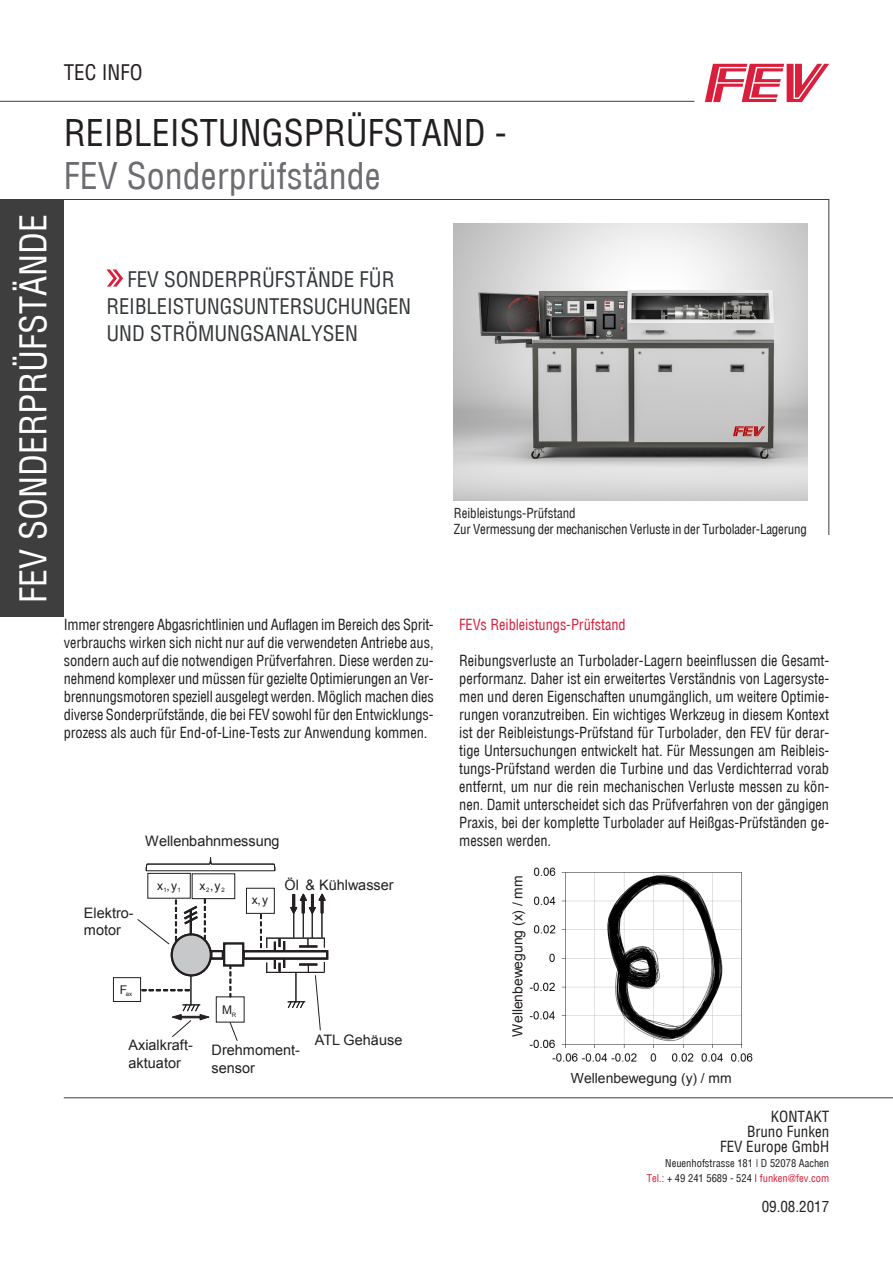
<style>
.page{position:relative;width:893px;height:1263px;background:#fff}
.page>*{position:absolute;margin:0;border:0;box-sizing:border-box;transform-origin:0 0}
.t1{font:36px "Helv Cond";color:#231f20}
.t2{font:36px "Helv Cond";color:#6c6d70}
.t3{font:36px "Helv Cond";color:#fff}
.Zitat{font:21px/27px "Helv Cond";color:#333739}
.t4{font:21px "Helv Cond";color:#231f20}
.arial_10{font:15px/18px "Helv Cond";letter-spacing:-.005em;color:#231f20;text-align:justify;scale:.96 1}
.arial_10-2{font:15px "Helv Cond";letter-spacing:-.005em;color:#231f20}
.arial_10-3{font:15px "Helv Cond";letter-spacing:-.005em;color:#da1f3d;scale:.96 1}
.t5{font:14.4px/17.4px "Arial";color:#231f20}
.t6{font:13.95px "Arial";color:#231f20}
.arial_10-4{font:13.5px "Helv Cond";letter-spacing:-.015em;color:#231f20;scale:.96 1}
.t7{font:12px "Arial";color:#231f20}
.arial_10-5{font:10.5px/15px "Helv Cond";color:#231f20;text-align:right}
.t8{font:6px "Arial";color:#231f20}
.s1{color:#da1f3d}
</style>
<div class="page">
<hr style="left:0;top:101px;width:694px;height:1px;background:#3e3e3f">
<hr style="left:64px;top:1097px;width:829px;height:1px;background:#3e3e3f">
<img style="left:454px;top:223px;width:353px;height:277px">
<svg style="left:705px;top:64px;width:124px;height:38px"></svg>
<svg style="left:106px;top:269px;width:17px;height:18px"></svg>
<hr style="left:0;top:199px;width:829px;height:1px;background:#3e3e3f">
<hr style="left:828px;top:199px;width:1px;height:336px;background:#3e3e3f">
<div style="left:0;top:199px;width:64px;height:418px;background:#3e3e3f"></div>
<div style="left:246px;top:888px;width:29px;height:26px;border:1px solid #231f20"></div>
<div style="left:242px;top:950px;width:86px;height:10px;border:2px solid #231f20"></div>
<svg style="left:230px;top:966px;width:1px;height:30px"></svg>
<div style="left:223px;top:942px;width:21px;height:24px;border:2px solid #231f20"></div>
<div style="left:172px;top:934px;width:39px;height:41px;background:#c7c8ca;border-radius:50%"></div>
<div style="left:171px;top:933px;width:41px;height:43px;border:2px solid #231f20;border-radius:50%"></div>
<hr style="left:266px;top:972px;width:58px;height:1px;background:#231f20">
<hr style="left:266px;top:938px;width:58px;height:1px;background:#231f20">
<svg style="left:274px;top:894px;width:51px;height:57px"></svg>
<svg style="left:260px;top:914px;width:7px;height:38px"></svg>
<div style="left:192px;top:873px;width:43px;height:26px;border:1px solid #231f20"></div>
<div style="left:210px;top:950px;width:14px;height:10px;border:2px solid #231f20"></div>
<div style="left:147px;top:873px;width:44px;height:25px;border:1px solid #231f20"></div>
<div style="left:113px;top:977px;width:28px;height:25px;border:1px solid #231f20"></div>
<svg style="left:146px;top:857px;width:129px;height:14px"></svg>
<svg style="left:137px;top:899px;width:68px;height:46px"></svg>
<svg style="left:274px;top:959px;width:51px;height:72px"></svg>
<svg style="left:142px;top:976px;width:67px;height:61px"></svg>
<svg style="left:229px;top:1021px;width:9px;height:20px"></svg>
<img style="left:529px;top:867px;width:224px;height:195px">
<p class="t3" style="left:11px;top:603px;width:391px;rotate:-90deg">FEV SONDERPRÜFSTÄNDE</p>
<p class="t4" style="left:64px;top:59px;width:80px">TEC INFO</p>
<p class="t1" style="left:64px;top:111px;width:445px">REIBLEISTUNGSPRÜFSTAND -</p>
<p class="t2" style="left:64px;top:154px;width:318px">FEV Sonderprüfstände</p>
<p class="Zitat" style="left:106px;top:265px;width:306px;text-indent:21px">FEV SONDERPRÜFSTÄNDE FÜR<br>REIBLEISTUNGSUNTERSUCHUNGEN<br>UND STRÖMUNGSANALYSEN</p>
<p class="arial_10-4" style="left:454px;top:504px;width:128px">Reibleistungs-Prüfstand</p>
<p class="arial_10-4" style="left:454px;top:521px;width:369px">Zur Vermessung der mechanischen Verluste in der Turbolader-Lagerung</p>
<p class="arial_10" style="left:64px;top:615px;width:387px">Immer strengere Abgasrichtlinien und Auflagen im Bereich des Sprit&shy;verbrauchs wirken sich nicht nur auf die verwendeten Antriebe aus, sondern auch auf die notwendigen Prüfverfahren. Diese werden zu&shy;nehmend komplexer und müssen für gezielte Optimierungen an Ver&shy;brennungsmotoren speziell ausgelegt werden. Möglich machen dies diverse Sonderprüfstände, die bei FEV sowohl für den Entwicklungs&shy;prozess als auch für End-of-Line-Tests zur Anwendung kommen.</p>
<p class="arial_10-3" style="left:459px;top:615px;width:175px">FEVs Reibleistungs-Prüfstand</p>
<p class="arial_10" style="left:459px;top:651px;width:387px">Reibungsverluste an Turbolader-Lagern beeinflussen die Gesamt&shy;performanz. Daher ist ein erweitertes Verständnis von Lagersyste&shy;men und deren Eigenschaften unumgänglich, um weitere Optimie&shy;rungen voranzutreiben. Ein wichtiges Werkzeug in diesem Kontext ist der Reibleistungs-Prüfstand für Turbolader, den FEV für derar&shy;tige Untersuchungen entwickelt hat. Für Messungen am Reibleis&shy;tungs-Prüfstand werden die Turbine und das Verdichterrad vorab entfernt, um nur die rein mechanischen Verluste messen zu kön&shy;nen. Damit unterscheidet sich das Prüfverfahren von der gängigen Praxis, bei der komplette Turbolader auf Heißgas-Prüfständen ge&shy;messen werden.</p>
<p class="t5" style="left:145px;top:832px;width:136px">Wellenbahnmessung</p>
<p class="t5" style="left:84px;top:904px;width:51px">Elektro&shy;motor</p>
<p class="t8" style="left:120px;top:990px;width:14px"><sup>F</sup>ax</p>
<p class="t7" style="left:157px;top:878px;width:14px">x ,</p>
<p class="t8" style="left:206px;top:886px;width:20px">2 <sup>y</sup>2</p>
<p class="t8" style="left:163px;top:886px;width:19px">1 <sup>y</sup>1</p>
<p class="t7" style="left:199px;top:878px;width:16px">x ,</p>
<p class="t5" style="left:285px;top:876px;width:111px">Öl &amp; Kühlwasser</p>
<p class="t7" style="left:252px;top:891px;width:18px">x,y</p>
<p class="t7" style="left:222px;top:1002px;width:16px">M<sub>R</sub></p>
<p class="t5" style="left:129px;top:1037px;width:66px">Axialkraft&shy;aktuator</p>
<p class="t5" style="left:315px;top:1032px;width:89px">ATL Gehäuse</p>
<p class="t5" style="left:212px;top:1041px;width:90px">Drehmoment&shy;sensor</p>
<p class="t6" style="left:508px;top:1036px;width:162px;rotate:-90deg">Wellenbewegung (x) / mm</p>
<p class="t6" style="left:571px;top:1069px;width:162px">Wellenbewegung (y) / mm</p>
<p class="arial_10-2" style="left:771px;top:1107px;width:60px">KONTAKT</p>
<p class="arial_10-2" style="left:747px;top:1122px;width:84px">Bruno Funken</p>
<p class="arial_10-2" style="left:720px;top:1137px;width:111px">FEV Europe GmbH</p>
<p class="arial_10-5" style="left:647px;top:1155px;width:184px">Neuenhofstrasse 181 | D 52078 Aachen<br><span class="s1">Tel.:</span> + 49 241 5689 - 524 | <span class="s1">funken@fev.com</span></p>
<p class="arial_10-2" style="left:762px;top:1197px;width:69px">09.08.2017</p>
</div>
